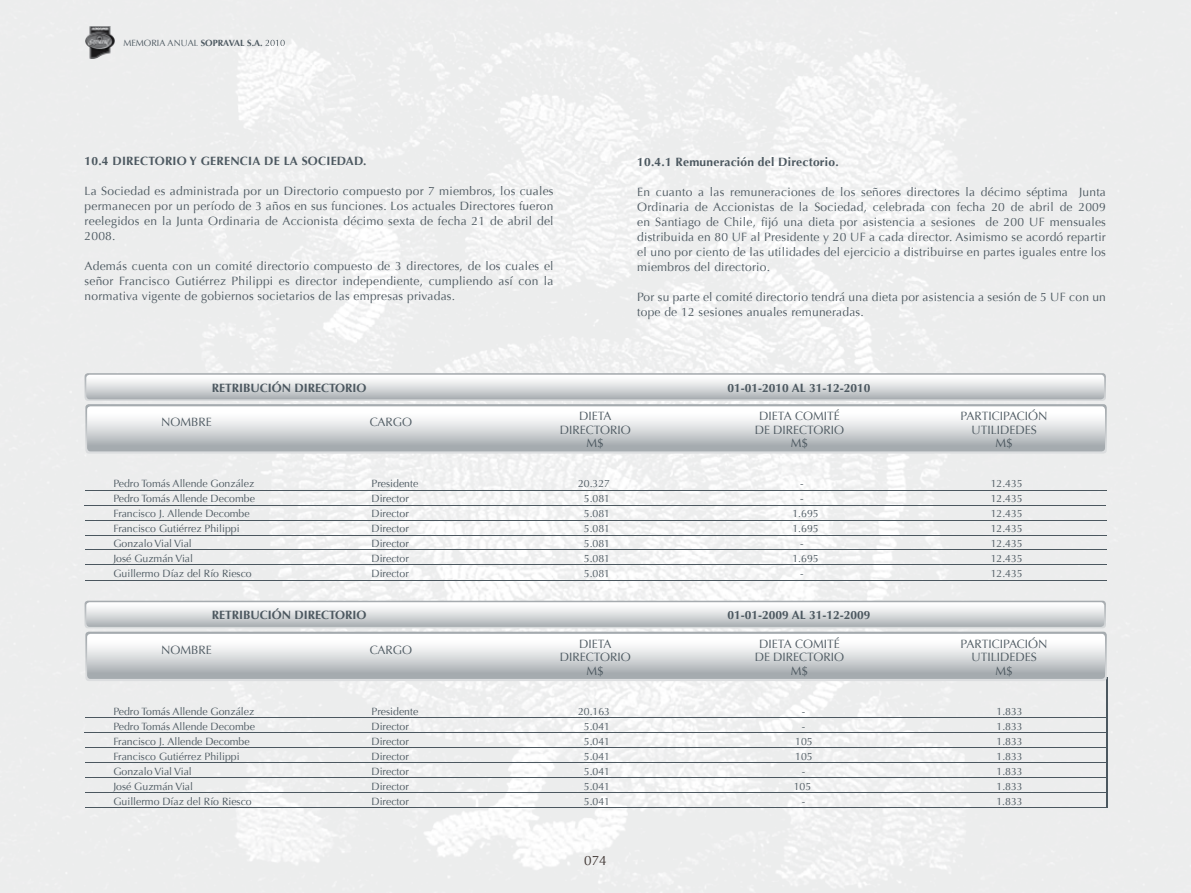
<style>
.page{position:relative;width:1191px;height:893px;background:#fff}
.page>*{position:absolute;margin:0;border:0;box-sizing:border-box;transform-origin:0 0}
.t1{font:13.5px "Optima";color:#3b312e}
.t2{font:12px/15px "Optima";letter-spacing:.02em;color:#4b575f;text-align:justify}
.t3{font:12px/13.5px "Optima";color:#4b575f;text-align:center}
.t4{font:700 12px "Optima";color:#4b575f}
.t5{font:700 12px "Optima";letter-spacing:.02em;color:#4b575f}
.t6{font:10.5px "Optima";color:#4b575f}
.t7{font:9px "Optima";color:#4b575f}
.s1{font-weight:700}
</style>
<div class="page">
<img style="left:0;top:0;width:1191px;height:893px">
<img style="left:85px;top:27px;width:29px;height:31px">
<svg style="left:265px;top:40px;width:20px;height:6px"></svg>
<svg style="left:85px;top:404px;width:1021px;height:50px"></svg>
<svg style="left:87px;top:406px;width:1018px;height:45px"></svg>
<hr style="left:85px;top:490px;width:1021px;height:1px;background:#4b575f">
<hr style="left:85px;top:520px;width:1021px;height:1px;background:#4b575f">
<hr style="left:85px;top:535px;width:1021px;height:1px;background:#4b575f">
<hr style="left:85px;top:550px;width:1021px;height:1px;background:#4b575f">
<hr style="left:85px;top:565px;width:1021px;height:1px;background:#4b575f">
<hr style="left:85px;top:580px;width:1021px;height:1px;background:#4b575f">
<hr style="left:85px;top:505px;width:1021px;height:1px;background:#4b575f">
<svg style="left:85px;top:373px;width:1021px;height:28px"></svg>
<hr style="left:1106px;top:677px;width:1px;height:131px;background:#4b575f">
<svg style="left:85px;top:632px;width:1021px;height:49px"></svg>
<svg style="left:87px;top:634px;width:1018px;height:45px"></svg>
<hr style="left:85px;top:717px;width:1021px;height:1px;background:#4b575f">
<hr style="left:85px;top:747px;width:1021px;height:1px;background:#4b575f">
<hr style="left:85px;top:762px;width:1021px;height:1px;background:#4b575f">
<hr style="left:85px;top:777px;width:1021px;height:1px;background:#4b575f">
<hr style="left:85px;top:792px;width:1021px;height:1px;background:#4b575f">
<hr style="left:85px;top:807px;width:1021px;height:1px;background:#4b575f">
<hr style="left:85px;top:732px;width:1021px;height:1px;background:#4b575f">
<svg style="left:85px;top:601px;width:1021px;height:27px"></svg>
<p class="t7" style="left:123px;top:37px;width:141px">MEMORIA ANUAL <span class="s1">SOPRAVAL S.A.</span></p>
<p class="t5" style="left:85px;top:154px;width:283px">10.4 DIRECTORIO Y GERENCIA DE LA SOCIEDAD.</p>
<p class="t2" style="left:85px;top:183px;width:470px">La Sociedad es administrada por un Directorio compuesto por 7 miembros, los cuales permanecen por un período de 3 años en sus funciones. Los actuales Directores fueron reelegidos en la Junta Ordinaria de Accionista décimo sexta de fecha 21 de abril del 2008.</p>
<p class="t2" style="left:85px;top:258px;width:470px">Además cuenta con un comité directorio compuesto de 3 directores, de los cuales el señor Francisco Gutiérrez Philippi es director independiente, cumpliendo así con la normativa vigente de gobiernos societarios de las empresas privadas.</p>
<p class="t5" style="left:637px;top:155px;width:203px">10.4.1 Remuneración del Directorio.</p>
<p class="t2" style="left:637px;top:185px;width:470px">En cuanto a las remuneraciones de los señores directores la décimo séptima Junta Ordinaria de Accionistas de la Sociedad, celebrada con fecha 20 de abril de 2009 en Santiago de Chile, fijó una dieta por asistencia a sesiones de 200 UF mensuales distribuida en 80 UF al Presidente y 20 UF a cada director. Asimismo se acordó repartir el uno por ciento de las utilidades del ejercicio a distribuirse en partes iguales entre los miembros del directorio.</p>
<p class="t2" style="left:637px;top:290px;width:470px">Por su parte el comité directorio tendrá una dieta por asistencia a sesión de 5 UF con un tope de 12 sesiones anuales remuneradas.</p>
<p class="t4" style="left:212px;top:381px;width:156px">RETRIBUCIÓN DIRECTORIO</p>
<p class="t4" style="left:727px;top:381px;width:144px">01-01-2010 AL 31-12-2010</p>
<p class="t2" style="left:161px;top:415px;width:52px">NOMBRE</p>
<p class="t2" style="left:370px;top:415px;width:44px">CARGO</p>
<p class="t3" style="left:560px;top:410px;width:72px">DIETA<br>DIRECTORIO<br>M$</p>
<p class="t3" style="left:755px;top:410px;width:91px">DIETA COMITÉ<br>DE DIRECTORIO<br>M$</p>
<p class="t3" style="left:960px;top:410px;width:88px">PARTICIPACIÓN<br>UTILIDEDES<br>M$</p>
<p class="t6" style="left:113px;top:477px;width:142px">Pedro Tomás Allende González</p>
<p class="t6" style="left:371px;top:477px;width:48px">Presidente</p>
<p class="t6" style="left:578px;top:477px;width:34px">20.327</p>
<p class="t6" style="left:800px;top:477px;width:5px">-</p>
<p class="t6" style="left:990px;top:477px;width:34px">12.435</p>
<p class="t6" style="left:113px;top:492px;width:143px">Pedro Tomás Allende Decombe</p>
<p class="t6" style="left:371px;top:492px;width:39px">Director</p>
<p class="t6" style="left:584px;top:492px;width:28px">5.081</p>
<p class="t6" style="left:800px;top:492px;width:5px">-</p>
<p class="t6" style="left:990px;top:492px;width:34px">12.435</p>
<p class="t6" style="left:113px;top:507px;width:138px">Francisco J. Allende Decombe</p>
<p class="t6" style="left:371px;top:507px;width:39px">Director</p>
<p class="t6" style="left:584px;top:507px;width:28px">5.081</p>
<p class="t6" style="left:792px;top:507px;width:28px">1.695</p>
<p class="t6" style="left:990px;top:507px;width:34px">12.435</p>
<p class="t6" style="left:113px;top:522px;width:128px">Francisco Gutiérrez Philippi</p>
<p class="t6" style="left:371px;top:522px;width:39px">Director</p>
<p class="t6" style="left:584px;top:522px;width:28px">5.081</p>
<p class="t6" style="left:792px;top:522px;width:28px">1.695</p>
<p class="t6" style="left:990px;top:522px;width:34px">12.435</p>
<p class="t6" style="left:113px;top:537px;width:80px">Gonzalo Vial Vial</p>
<p class="t6" style="left:371px;top:537px;width:39px">Director</p>
<p class="t6" style="left:584px;top:537px;width:28px">5.081</p>
<p class="t6" style="left:800px;top:537px;width:5px">-</p>
<p class="t6" style="left:990px;top:537px;width:34px">12.435</p>
<p class="t6" style="left:113px;top:552px;width:81px">José Guzmán Vial</p>
<p class="t6" style="left:371px;top:552px;width:39px">Director</p>
<p class="t6" style="left:584px;top:552px;width:28px">5.081</p>
<p class="t6" style="left:792px;top:552px;width:28px">1.695</p>
<p class="t6" style="left:990px;top:552px;width:34px">12.435</p>
<p class="t6" style="left:113px;top:567px;width:140px">Guillermo Díaz del Río Riesco</p>
<p class="t6" style="left:371px;top:567px;width:39px">Director</p>
<p class="t6" style="left:584px;top:567px;width:28px">5.081</p>
<p class="t6" style="left:800px;top:567px;width:5px">-</p>
<p class="t6" style="left:990px;top:567px;width:34px">12.435</p>
<p class="t4" style="left:212px;top:608px;width:156px">RETRIBUCIÓN DIRECTORIO</p>
<p class="t4" style="left:727px;top:608px;width:144px">01-01-2009 AL 31-12-2009</p>
<p class="t2" style="left:161px;top:642px;width:52px">NOMBRE</p>
<p class="t2" style="left:370px;top:642px;width:44px">CARGO</p>
<p class="t3" style="left:560px;top:637px;width:72px">DIETA<br>DIRECTORIO<br>M$</p>
<p class="t3" style="left:755px;top:637px;width:91px">DIETA COMITÉ<br>DE DIRECTORIO<br>M$</p>
<p class="t3" style="left:960px;top:637px;width:88px">PARTICIPACIÓN<br>UTILIDEDES<br>M$</p>
<p class="t6" style="left:113px;top:705px;width:142px">Pedro Tomás Allende González</p>
<p class="t6" style="left:371px;top:705px;width:48px">Presidente</p>
<p class="t6" style="left:578px;top:705px;width:34px">20.163</p>
<p class="t6" style="left:801px;top:705px;width:5px">-</p>
<p class="t6" style="left:996px;top:705px;width:28px">1.833</p>
<p class="t6" style="left:113px;top:720px;width:143px">Pedro Tomás Allende Decombe</p>
<p class="t6" style="left:371px;top:720px;width:39px">Director</p>
<p class="t6" style="left:584px;top:720px;width:28px">5.041</p>
<p class="t6" style="left:801px;top:720px;width:5px">-</p>
<p class="t6" style="left:996px;top:720px;width:28px">1.833</p>
<p class="t6" style="left:113px;top:735px;width:138px">Francisco J. Allende Decombe</p>
<p class="t6" style="left:371px;top:735px;width:39px">Director</p>
<p class="t6" style="left:584px;top:735px;width:28px">5.041</p>
<p class="t6" style="left:795px;top:735px;width:19px">105</p>
<p class="t6" style="left:996px;top:735px;width:28px">1.833</p>
<p class="t6" style="left:113px;top:750px;width:128px">Francisco Gutiérrez Philippi</p>
<p class="t6" style="left:371px;top:750px;width:39px">Director</p>
<p class="t6" style="left:584px;top:750px;width:28px">5.041</p>
<p class="t6" style="left:795px;top:750px;width:19px">105</p>
<p class="t6" style="left:996px;top:750px;width:28px">1.833</p>
<p class="t6" style="left:113px;top:765px;width:80px">Gonzalo Vial Vial</p>
<p class="t6" style="left:371px;top:765px;width:39px">Director</p>
<p class="t6" style="left:584px;top:765px;width:28px">5.041</p>
<p class="t6" style="left:801px;top:765px;width:5px">-</p>
<p class="t6" style="left:996px;top:765px;width:28px">1.833</p>
<p class="t6" style="left:113px;top:780px;width:81px">José Guzmán Vial</p>
<p class="t6" style="left:371px;top:780px;width:39px">Director</p>
<p class="t6" style="left:584px;top:780px;width:28px">5.041</p>
<p class="t6" style="left:793px;top:780px;width:19px">105</p>
<p class="t6" style="left:996px;top:780px;width:28px">1.833</p>
<p class="t6" style="left:113px;top:795px;width:140px">Guillermo Díaz del Río Riesco</p>
<p class="t6" style="left:371px;top:795px;width:39px">Director</p>
<p class="t6" style="left:584px;top:795px;width:28px">5.041</p>
<p class="t6" style="left:801px;top:795px;width:5px">-</p>
<p class="t6" style="left:996px;top:795px;width:28px">1.833</p>
<p class="t1" style="left:584px;top:853px;width:24px">074</p>
</div>
